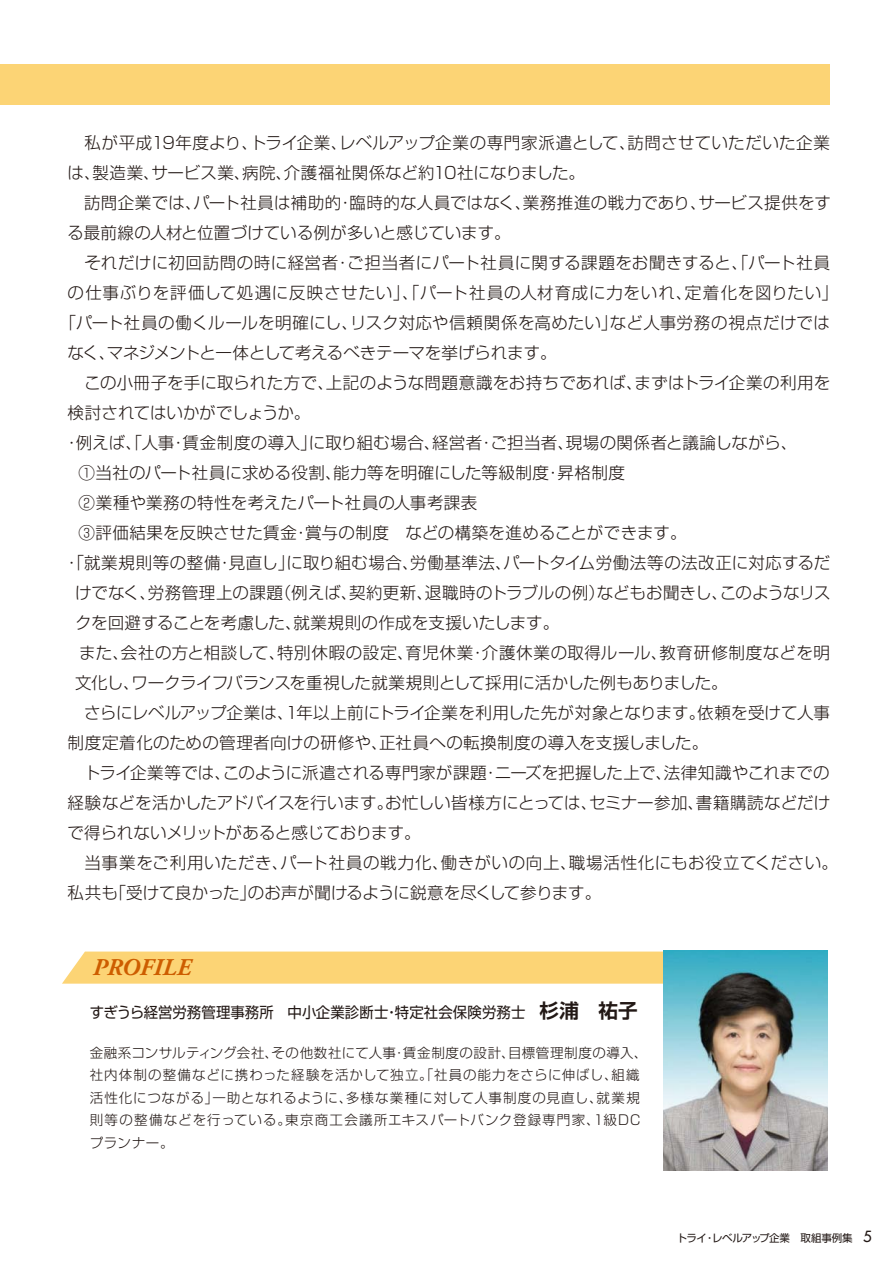
<style>
.page{position:relative;width:893px;height:1263px;background:#fff}
.page>*{position:absolute;margin:0;border:0;box-sizing:border-box;transform-origin:0 0}
.t1{font:italic 700 24px "Adobe Garamond Pro";letter-spacing:.005em;color:#cd5d00}
.t2{font:300 16.5px "Shin Go Pro";letter-spacing:.01em;color:#221815}
.t3{font:300 16.5px "Shin Go Pro";letter-spacing:.035em;color:#221815}
.t4{font:300 16.5px "Shin Go Pro";letter-spacing:-.02em;color:#221815}
.t5{font:300 16.5px "Shin Go Pro";letter-spacing:.03em;color:#221815}
.t6{font:300 16.5px "Shin Go Pro";letter-spacing:.045em;color:#221815}
.t7{font:300 16.5px "Shin Go Pro";letter-spacing:-.015em;color:#221815}
.t8{font:300 16.5px "Shin Go Pro";letter-spacing:-.01em;color:#221815}
.t9{font:15px "Shin Go Pro";letter-spacing:.005em;color:#221815;scale:.96 1}
.t10{font:300 13.5px/22.5px "Shin Go Pro";letter-spacing:.055em;color:#221815}
.t11{font:10.5px "Shin Go Pro";letter-spacing:-.04em;color:#221815}
.s1{font-family:"Shin Go Pro De";font-weight:700;font-size:19.5px}
.s2{font-family:"Futura";font-size:15px}
</style>
<div class="page">
<div style="left:0;top:64px;width:829px;height:40px;background:#fcd475"></div>
<svg style="left:62px;top:951px;width:601px;height:33px;background:#fcd57b"></svg>
<img style="left:663px;top:951px;width:164px;height:219px">
<p class="t2" style="left:68px;top:129px;width:764px">　私が平成19年度より、トライ企業、レベルアップ企業の専門家派遣として、訪問させていただいた企業</p>
<p class="t2" style="left:68px;top:159px;width:519px">は、製造業、サービス業、病院、介護福祉関係など約10社になりました。</p>
<p class="t2" style="left:68px;top:189px;width:765px">　訪問企業では、パート社員は補助的・臨時的な人員ではなく、業務推進の戦力であり、サービス提供をす</p>
<p class="t2" style="left:68px;top:219px;width:445px">る最前線の人材と位置づけている例が多いと感じています。</p>
<p class="t2" style="left:68px;top:249px;width:764px">　それだけに初回訪問の時に経営者・ご担当者にパート社員に関する課題をお聞きすると、「パート社員</p>
<p class="t6" style="left:68px;top:279px;width:772px">の仕事ぶりを評価して処遇に反映させたい」、「パート社員の人材育成に力をいれ、定着化を図りたい」</p>
<p class="t2" style="left:59px;top:309px;width:772px">「パート社員の働くルールを明確にし、リスク対応や信頼関係を高めたい」など人事労務の視点だけでは</p>
<p class="t7" style="left:68px;top:339px;width:491px">なく、マネジメントと一体として考えるべきテーマを挙げられます。</p>
<p class="t2" style="left:68px;top:369px;width:764px">　この小冊子を手に取られた方で、上記のような問題意識をお持ちであれば、まずはトライ企業の利用を</p>
<p class="t7" style="left:68px;top:399px;width:244px">検討されてはいかがでしょうか。</p>
<p class="t2" style="left:63px;top:429px;width:735px">・例えば、「人事・賃金制度の導入」に取り組む場合、経営者・ご担当者、現場の関係者と議論しながら、</p>
<p class="t2" style="left:79px;top:459px;width:548px">①当社のパート社員に求める役割、能力等を明確にした等級制度・昇格制度</p>
<p class="t2" style="left:79px;top:489px;width:400px">②業種や業務の特性を考えたパート社員の人事考課表</p>
<p class="t2" style="left:79px;top:519px;width:609px">③評価結果を反映させた賃金・賞与の制度　などの構築を進めることができます。</p>
<p class="t5" style="left:63px;top:549px;width:768px">・「就業規則等の整備・見直し」に取り組む場合、労働基準法、パートタイム労働法等の法改正に対応するだ</p>
<p class="t2" style="left:75px;top:579px;width:757px">けでなく、労務管理上の課題（例えば、契約更新、退職時のトラブルの例）などもお聞きし、このようなリス</p>
<p class="t2" style="left:75px;top:609px;width:486px">クを回避することを考慮した、就業規則の作成を支援いたします。</p>
<p class="t3" style="left:79px;top:639px;width:752px">また、会社の方と相談して、特別休暇の設定、育児休業・介護休業の取得ルール、教育研修制度などを明</p>
<p class="t4" style="left:75px;top:669px;width:654px">文化し、ワークライフバランスを重視した就業規則として採用に活かした例もありました。</p>
<p class="t2" style="left:68px;top:699px;width:764px">　さらにレベルアップ企業は、1年以上前にトライ企業を利用した先が対象となります。依頼を受けて人事</p>
<p class="t2" style="left:68px;top:729px;width:642px">制度定着化のための管理者向けの研修や、正社員への転換制度の導入を支援しました。</p>
<p class="t2" style="left:68px;top:759px;width:764px">　トライ企業等では、このように派遣される専門家が課題・ニーズを把握した上で、法律知識やこれまでの</p>
<p class="t2" style="left:68px;top:789px;width:764px">経験などを活かしたアドバイスを行います。お忙しい皆様方にとっては、セミナー参加、書籍購読などだけ</p>
<p class="t4" style="left:68px;top:819px;width:355px">で得られないメリットがあると感じております。</p>
<p class="t3" style="left:68px;top:849px;width:772px">　当事業をご利用いただき、パート社員の戦力化、働きがいの向上、職場活性化にもお役立てください。</p>
<p class="t8" style="left:68px;top:879px;width:535px">私共も「受けて良かった」のお声が聞けるように鋭意を尽くして参ります。</p>
<h1 class="t1" style="left:93px;top:953px;width:100px">PROFILE</h1>
<p class="t9" style="left:90px;top:1000px;width:572px">すぎうら経営労務管理事務所　中小企業診断士・特定社会保険労務士 <span class="s1">杉浦　祐子</span></p>
<p class="t10" style="left:90px;top:1040px;width:559px">金融系コンサルティング会社、その他数社にて人事・賃金制度の設計、目標管理制度の導入、社内体制の整備などに携わった経験を活かして独立。「社員の能力をさらに伸ばし、組織活性化につながる」一助となれるように、多様な業種に対して人事制度の見直し、就業規則等の整備などを行っている。東京商工会議所エキスパートバンク登録専門家、1級DCプランナー。</p>
<p class="t11" style="left:677px;top:1229px;width:196px">トライ・レベルアップ企業 取組事例集 <span class="s2">5</span></p>
</div>
